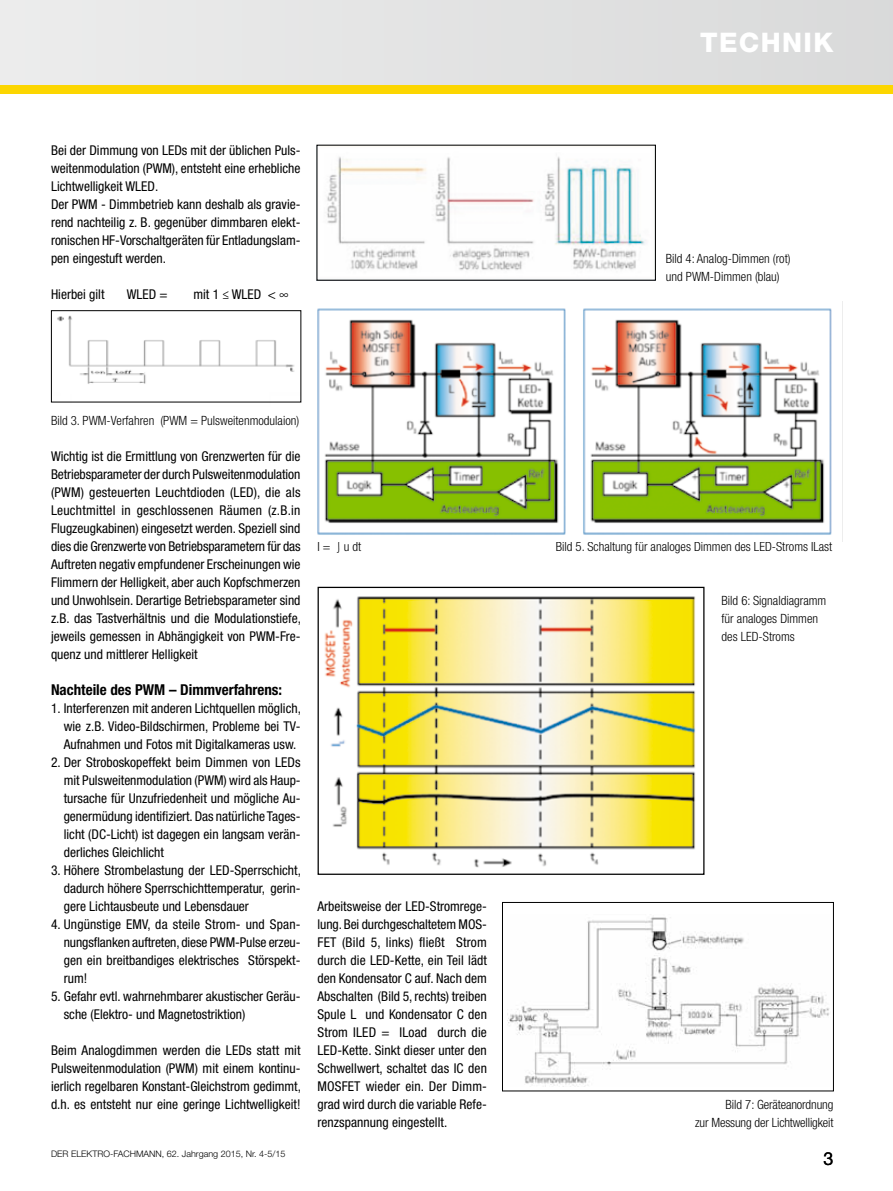
<style>
.page{position:relative;width:893px;height:1191px;background:#fff}
.page>*{position:absolute;margin:0;border:0;box-sizing:border-box;transform-origin:0 0}
.t1{font:800 27px "Helvetica Neue LT Std";letter-spacing:.05em;color:#fff}
.t2{font:18px "Helvetica Neue LT Std";color:#000}
.t3{font:700 condensed 15px "Helvetica Neue LT Std";color:#000}
.t4{font:condensed 13.5px/18px "Helvetica Neue LT Std";color:#000;text-align:justify}
.t5{font:300 condensed 12.75px/18px "Helvetica Neue LT Std";color:#000}
.t6{font:300 9px "Helvetica Neue LT Std";color:#000}
</style>
<div class="page">
<div style="left:0;top:0;width:893px;height:89px;background:#e3e3e3"></div>
<div style="left:0;top:85px;width:893px;height:9px;background:#fcd600"></div>
<img style="left:51px;top:315px;width:250px;height:88px">
<div style="left:51px;top:310px;width:250px;height:92px;border:1px solid #000"></div>
<img style="left:327px;top:156px;width:319px;height:115px">
<div style="left:316px;top:145px;width:340px;height:136px;border:1px solid #000"></div>
<img style="left:317px;top:302px;width:526px;height:240px">
<img style="left:324px;top:596px;width:372px;height:272px">
<div style="left:318px;top:587px;width:386px;height:288px;border:1px solid #000"></div>
<img style="left:507px;top:917px;width:323px;height:169px">
<div style="left:502px;top:902px;width:332px;height:189px;border:1px solid #000"></div>
<p class="t4" style="left:51px;top:141px;width:251px;text-align:left">Bei der Dimmung von LEDs mit der üblichen Puls&shy;weitenmodulation (PWM), entsteht eine erhebliche Lichtwelligkeit WLED.<br>Der PWM - Dimmbetrieb kann deshalb als gravie&shy;rend nachteilig z. B. gegenüber dimmbaren elekt&shy;ronischen HF-Vorschaltgeräten für Entladungslam&shy;pen eingestuft werden.</p>
<p class="t4" style="left:51px;top:285px;width:55px">Hierbei gilt</p>
<p class="t4" style="left:127px;top:285px;width:42px">WLED =</p>
<p class="t4" style="left:193px;top:285px;width:97px">mit 1 ≤ WLED &lt; ∞</p>
<h1 class="t1" style="left:700px;top:26px;width:135px">TECHNIK</h1>
<p class="t5" style="left:666px;top:249px;width:126px">Bild 4: Analog-Dimmen (rot) und PWM-Dimmen (blau)</p>
<p class="t5" style="left:51px;top:411px;width:250px">Bild 3. PWM-Verfahren (PWM = Pulsweitenmodulaion)</p>
<p class="t4" style="left:51px;top:447px;width:252px">Wichtig ist die Ermittlung von Grenzwerten für die Betriebsparameter der durch Pulsweitenmodulation (PWM) gesteuerten Leuchtdioden (LED), die als Leuchtmittel in geschlossenen Räumen (z.B.in Flugzeugkabinen) eingesetzt werden. Speziell sind dies die Grenzwerte von Betriebsparametern für das Auftreten negativ empfundener Erscheinungen wie Flimmern der Helligkeit, aber auch Kopfschmerzen und Unwohlsein. Derartige Betriebsparameter sind z.B. das Tastverhältnis und die Modulationstiefe, jeweils gemessen in Abhängigkeit von PWM-Fre&shy;quenz und mittlerer Helligkeit</p>
<p class="t3" style="left:51px;top:680px;width:233px">Nachteile des PWM – Dimmverfahrens:</p>
<p class="t4" style="left:64px;top:699px;width:239px;text-indent:-13px">1. Interferenzen mit anderen Lichtquellen möglich, wie z.B. Video-Bildschirmen, Probleme bei TV-Aufnahmen und Fotos mit Digitalkameras usw.</p>
<p class="t4" style="left:64px;top:753px;width:238px;text-indent:-13px">2. Der Stroboskopeffekt beim Dimmen von LEDs mit Pulsweitenmodulation (PWM) wird als Haup&shy;tursache für Unzufriedenheit und mögliche Au&shy;genermüdung identifiziert. Das natürliche Tages&shy;licht (DC-Licht) ist dagegen ein langsam verän&shy;derliches Gleichlicht</p>
<p class="t4" style="left:64px;top:861px;width:239px;text-indent:-13px">3. Höhere Strombelastung der LED-Sperrschicht, dadurch höhere Sperrschichttemperatur, gerin&shy;gere Lichtausbeute und Lebensdauer</p>
<p class="t4" style="left:64px;top:915px;width:238px;text-indent:-13px">4. Ungünstige EMV, da steile Strom- und Span&shy;nungsflanken auftreten, diese PWM-Pulse erzeu&shy;gen ein breitbandiges elektrisches Störspekt&shy;rum!</p>
<p class="t4" style="left:64px;top:987px;width:238px;text-indent:-13px">5. Gefahr evtl. wahrnehmbarer akustischer Geräu&shy;sche (Elektro- und Magnetostriktion)</p>
<p class="t4" style="left:51px;top:1041px;width:251px">Beim Analogdimmen werden die LEDs statt mit Pulsweitenmodulation (PWM) mit einem kontinu&shy;ierlich regelbaren Konstant-Gleichstrom gedimmt, d.h. es entsteht nur eine geringe Lichtwelligkeit!</p>
<p class="t6" style="left:51px;top:1148px;width:236px">DER ELEKTRO-FACHMANN, 62. Jahrgang 2015, Nr. 4-5/15</p>
<p class="t5" style="left:318px;top:537px;width:45px">I = ∫ u dt</p>
<p class="t5" style="left:556px;top:537px;width:278px">Bild 5. Schaltung für analoges Dimmen des LED-Stroms ILast</p>
<p class="t4" style="left:317px;top:897px;width:171px">Arbeitsweise der LED-Stromrege&shy;lung. Bei durchgeschaltetem MOS-FET (Bild 5, links) fließt Strom durch die LED-Kette, ein Teil lädt den Kondensator C auf. Nach dem Abschalten (Bild 5, rechts) treiben Spule L und Kondensator C den Strom ILED = ILoad durch die LED-Kette. Sinkt dieser unter den Schwellwert, schaltet das IC den MOSFET wieder ein. Der Dimm&shy;grad wird durch die variable Refe&shy;renzspannung eingestellt.</p>
<p class="t5" style="left:722px;top:591px;width:106px">Bild 6: Signaldiagramm für analoges Dimmen des LED-Stroms</p>
<p class="t5" style="left:695px;top:1095px;width:140px;text-align:right">Bild 7: Geräteanordnung<br>zur Messung der Lichtwelligkeit</p>
<h2 class="t2" style="left:823px;top:1148px;width:12px">3</h2>
</div>
